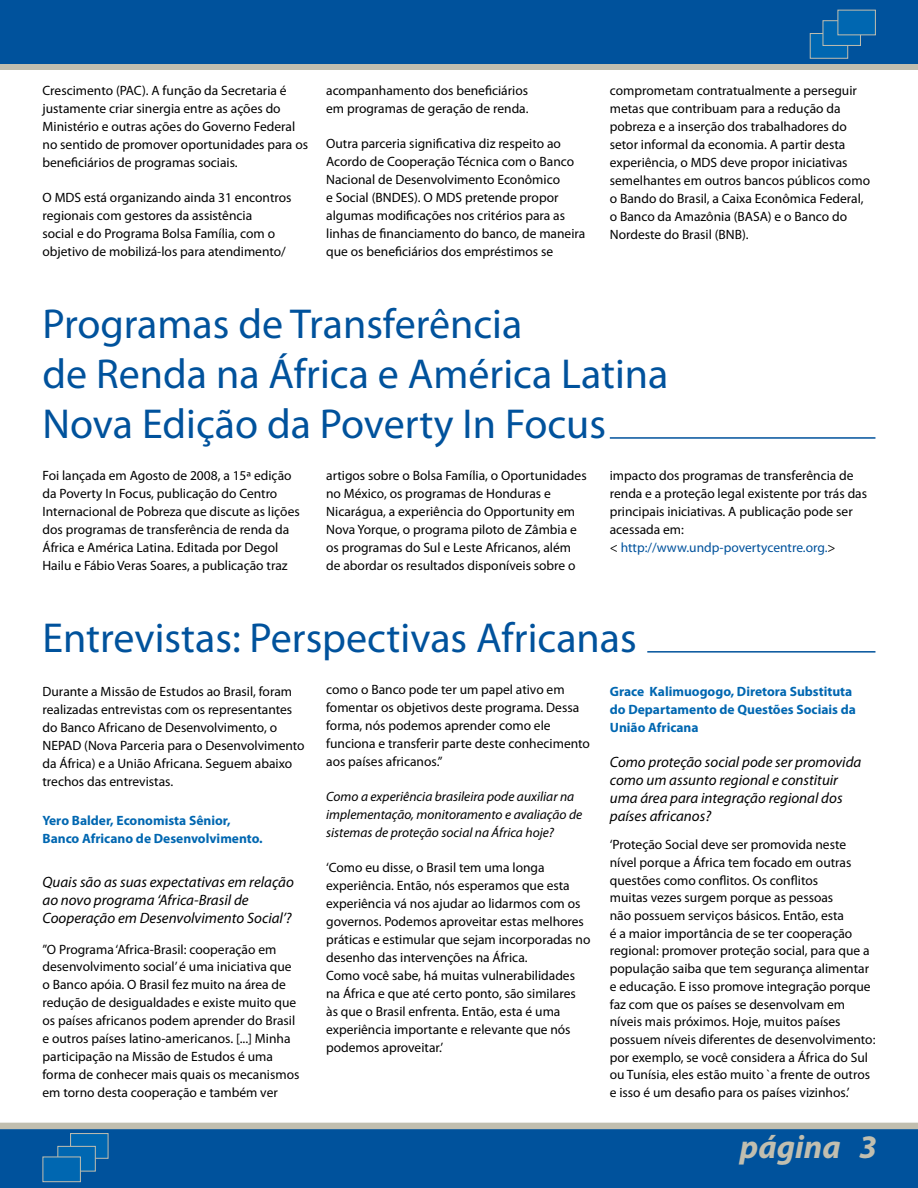
<style>
.page{position:relative;width:918px;height:1188px;background:#fff}
.page>*{position:absolute;margin:0;border:0;box-sizing:border-box;transform-origin:0 0}
.t1{font:42px/50.4px "Myriad Pro";color:#00529c}
.t2{font:italic 700 33px "Myriad Pro";color:#c1beaf}
.t3{font:italic 15px/18px "Myriad Pro";color:#000}
.t4{font:13.5px/18px "Myriad Pro";color:#000}
.t5{font:700 13.5px/18px "Myriad Pro";color:#0067b1}
.t6{font:italic 13.5px/18px "Myriad Pro";color:#000}
.s1{color:#00529c}
</style>
<div class="page">
<svg style="left:0;top:1123px;width:918px;height:65px;background:#135c9d"></svg>
<div style="left:70px;top:1133px;width:38px;height:26px;background:#0067b1;border:1px solid #c1beaf"></div>
<div style="left:57px;top:1146px;width:39px;height:26px;background:#0067b1;border:1px solid #c1beaf"></div>
<div style="left:43px;top:1157px;width:38px;height:25px;background:#0067b1;border:1px solid #c1beaf"></div>
<div style="left:0;top:0;width:918px;height:64px;background:#00529c"></div>
<div style="left:810px;top:33px;width:38px;height:26px;background:#0067b1;border:1px solid #c1beaf"></div>
<div style="left:823px;top:20px;width:38px;height:26px;background:#0067b1;border:1px solid #c1beaf"></div>
<div style="left:838px;top:10px;width:38px;height:25px;background:#0067b1"></div>
<div style="left:0;top:64px;width:918px;height:5px;background:#c1beaf"></div>
<hr style="left:610px;top:437px;width:265px;height:2px;background:#00529c">
<hr style="left:647px;top:651px;width:228px;height:2px;background:#00529c">
<p class="t4" style="left:43px;top:81px;width:267px">Crescimento (PAC). A função da Secretaria é justamente criar sinergia entre as ações do Ministério e outras ações do Governo Federal no sentido de promover oportunidades para os beneficiários de programas sociais.</p>
<p class="t4" style="left:43px;top:188px;width:250px">O MDS está organizando ainda 31 encontros regionais com gestores da assistência<br>social e do Programa Bolsa Família, com o objetivo de mobilizá-los para atendimento/</p>
<p class="t4" style="left:326px;top:81px;width:204px">acompanhamento dos beneficiários em programas de geração de renda.</p>
<p class="t4" style="left:326px;top:134px;width:261px">Outra parceria significativa diz respeito ao Acordo de Cooperação Técnica com o Banco Nacional de Desenvolvimento Econômico<br>e Social (BNDES). O MDS pretende propor algumas modificações nos critérios para as linhas de financiamento do banco, de maneira que os beneficiários dos empréstimos se</p>
<p class="t4" style="left:610px;top:81px;width:262px">comprometam contratualmente a perseguir metas que contribuam para a redução da pobreza e a inserção dos trabalhadores do setor informal da economia. A partir desta experiência, o MDS deve propor iniciativas semelhantes em outros bancos públicos como o Bando do Brasil, a Caixa Econômica Federal, o Banco da Amazônia (BASA) e o Banco do Nordeste do Brasil (BNB).</p>
<h1 class="t1" style="left:43px;top:298px;width:627px">Programas de Transferência<br>de Renda na África e América Latina<br>Nova Edição da Poverty In Focus</h1>
<p class="t4" style="left:43px;top:466px;width:259px">Foi lançada em Agosto de 2008, a 15ª edição da Poverty In Focus, publicação do Centro Internacional de Pobreza que discute as lições dos programas de transferência de renda da África e América Latina. Editada por Degol Hailu e Fábio Veras Soares, a publicação traz</p>
<p class="t4" style="left:326px;top:466px;width:262px">artigos sobre o Bolsa Família, o Oportunidades no México, os programas de Honduras e Nicarágua, a experiência do Opportunity em Nova Yorque, o programa piloto de Zâmbia e os programas do Sul e Leste Africanos, além de abordar os resultados disponíveis sobre o</p>
<p class="t4" style="left:610px;top:466px;width:259px">impacto dos programas de transferência de renda e a proteção legal existente por trás das principais iniciativas. A publicação pode ser acessada em:<br>&lt; <span class="s1">http://www.undp-povertycentre.org.</span>&gt;</p>
<h1 class="t1" style="left:43px;top:612px;width:596px">Entrevistas: Perspectivas Africanas</h1>
<p class="t4" style="left:43px;top:682px;width:264px">Durante a Missão de Estudos ao Brasil, foram realizadas entrevistas com os representantes do Banco Africano de Desenvolvimento, o NEPAD (Nova Parceria para o Desenvolvimento da África) e a União Africana. Seguem abaixo trechos das entrevistas.</p>
<p class="t5" style="left:43px;top:812px;width:222px">Yero Balder, Economista Sênior,<br>Banco Africano de Desenvolvimento.</p>
<p class="t3" style="left:43px;top:872px;width:253px">Quais são as suas expectativas em relação ao novo programa ‘Africa-Brasil de<br>Cooperação em Desenvolvimento Social’?</p>
<p class="t4" style="left:43px;top:940px;width:258px">”O Programa ‘Africa-Brasil: cooperação em desenvolvimento social’ é uma iniciativa que o Banco apóia. O Brasil fez muito na área de redução de desigualdades e existe muito que os países africanos podem aprender do Brasil e outros países latino-americanos. [...] Minha participação na Missão de Estudos é uma forma de conhecer mais quais os mecanismos em torno desta cooperação e também ver</p>
<p class="t4" style="left:326px;top:680px;width:265px">como o Banco pode ter um papel ativo em fomentar os objetivos deste programa. Dessa forma, nós podemos aprender como ele funciona e transferir parte deste conhecimento aos países africanos.”</p>
<p class="t6" style="left:326px;top:787px;width:258px">Como a experiência brasileira pode auxiliar na implementação, monitoramento e avaliação de sistemas de proteção social na África hoje?</p>
<p class="t4" style="left:326px;top:858px;width:266px">‘Como eu disse, o Brasil tem uma longa experiência. Então, nós esperamos que esta experiência vá nos ajudar ao lidarmos com os governos. Podemos aproveitar estas melhores práticas e estimular que sejam incorporadas no desenho das intervenções na África.<br>Como você sabe, há muitas vulnerabilidades na África e que até certo ponto, são similares às que o Brasil enfrenta. Então, esta é uma experiência importante e relevante que nós podemos aproveitar.’</p>
<p class="t5" style="left:610px;top:682px;width:248px">Grace Kalimuogogo, Diretora Substituta do Departamento de Questões Sociais da<br>União Africana</p>
<p class="t3" style="left:610px;top:753px;width:253px">Como proteção social pode ser promovida como um assunto regional e constituir uma área para integração regional dos países africanos?</p>
<p class="t4" style="left:610px;top:836px;width:267px">‘Proteção Social deve ser promovida neste nível porque a África tem focado em outras questões como conflitos. Os conflitos<br>muitas vezes surgem porque as pessoas<br>não possuem serviços básicos. Então, esta<br>é a maior importância de se ter cooperação regional: promover proteção social, para que a população saiba que tem segurança alimentar e educação. E isso promove integração porque faz com que os países se desenvolvam em níveis mais próximos. Hoje, muitos países possuem níveis diferentes de desenvolvimento: por exemplo, se você considera a África do Sul ou Tunísia, eles estão muito `a frente de outros e isso é um desafio para os países vizinhos.’</p>
<h2 class="t2" style="left:740px;top:1129px;width:138px">página 3</h2>
</div>
